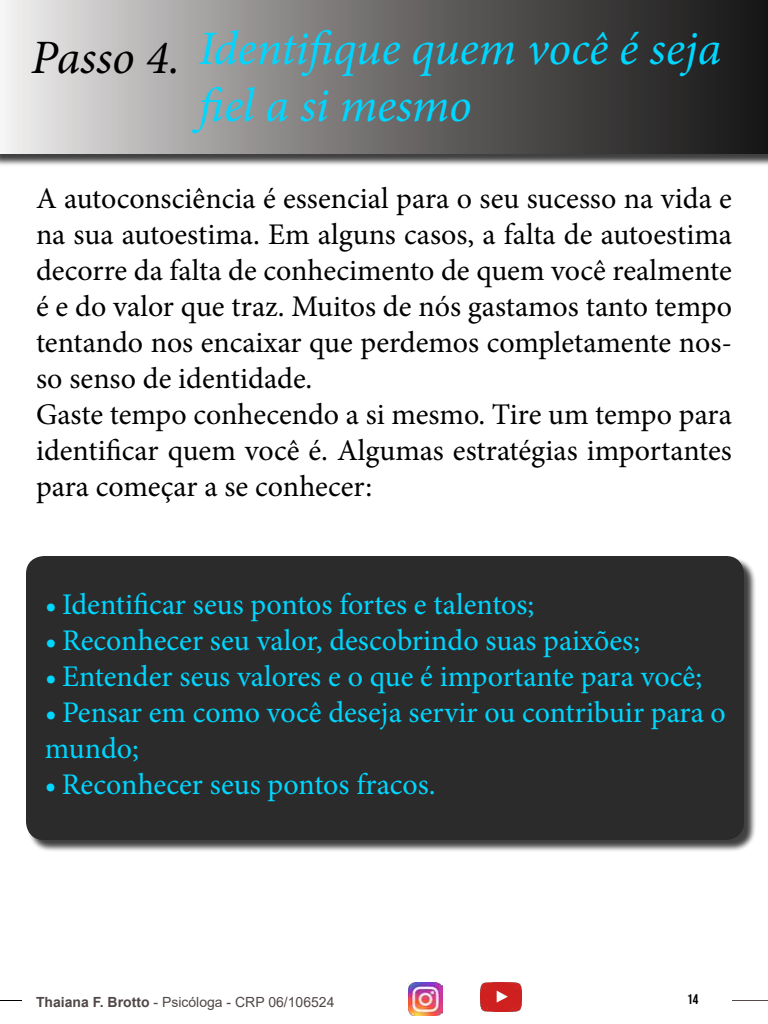
<style>
.page{position:relative;width:768px;height:1024px;background:#fff}
.page>*{position:absolute;margin:0;border:0;box-sizing:border-box;transform-origin:0 0}
.t1{font:italic 48px/57.6px "Minion Pro";letter-spacing:-.005em;color:#00d6ff}
.t2{font:30px/36px "Minion Pro";color:#000}
.t3{font:30px/36px "Minion Pro";color:#00d6ff}
.t4{font:700 14px "Arial";color:#504846}
.t5{font:14px "Bebas Neue";color:#000}
.s1{color:#000}
.s2{font-weight:400}
.s3{font-weight:400;color:#4e4644}
</style>
<div class="page">
<hr style="left:732px;top:1000px;width:36px;height:1px;background:#524b48">
<img style="left:409px;top:983px;width:33px;height:33px">
<img style="left:480px;top:983px;width:42px;height:29px">
<div style="left:0;top:2px;width:768px;height:165px;background:#000;opacity:.75"></div>
<svg style="left:0;top:0;width:768px;height:154px"></svg>
<div style="left:28px;top:558px;width:729px;height:295px;background:#000;opacity:.75"></div>
<div style="left:26px;top:556px;width:718px;height:284px;background:#2b2b2b;border-radius:18px"></div>
<h1 class="t1" style="left:199px;top:19px;width:524px;text-indent:-168px"><span class="s1">Passo 4.</span> Identifique quem você é seja fiel a si mesmo</h1>
<p class="t2" style="left:36px;top:180px;width:698px">A autoconsciência é essencial para o seu sucesso na vida e na sua autoestima. Em alguns casos, a falta de autoestima decorre da falta de conhecimento de quem você realmente é e do valor que traz. Muitos de nós gastamos tanto tempo tentando nos encaixar que perdemos completamente nos&shy;so senso de identidade.<br>Gaste tempo conhecendo a si mesmo. Tire um tempo para identificar quem você é. Algumas estratégias importantes para começar a se conhecer:</p>
<p class="t3" style="left:45px;top:586px;width:491px">• Identificar seus pontos fortes e talentos;</p>
<p class="t3" style="left:45px;top:622px;width:597px">• Reconhecer seu valor, descobrindo suas paixões;</p>
<p class="t3" style="left:45px;top:658px;width:659px">• Entender seus valores e o que é importante para você;</p>
<p class="t3" style="left:45px;top:694px;width:683px">• Pensar em como você deseja servir ou contribuir para o mundo;</p>
<p class="t3" style="left:45px;top:766px;width:392px">• Reconhecer seus pontos fracos.</p>
<p class="t4" style="left:36px;top:993px;width:300px">Thaiana F. Brotto <span class="s2">- Psicóloga - CRP</span> <span class="s3">06/106524</span></p>
<p class="t5" style="left:687px;top:991px;width:13px">14</p>
</div>
